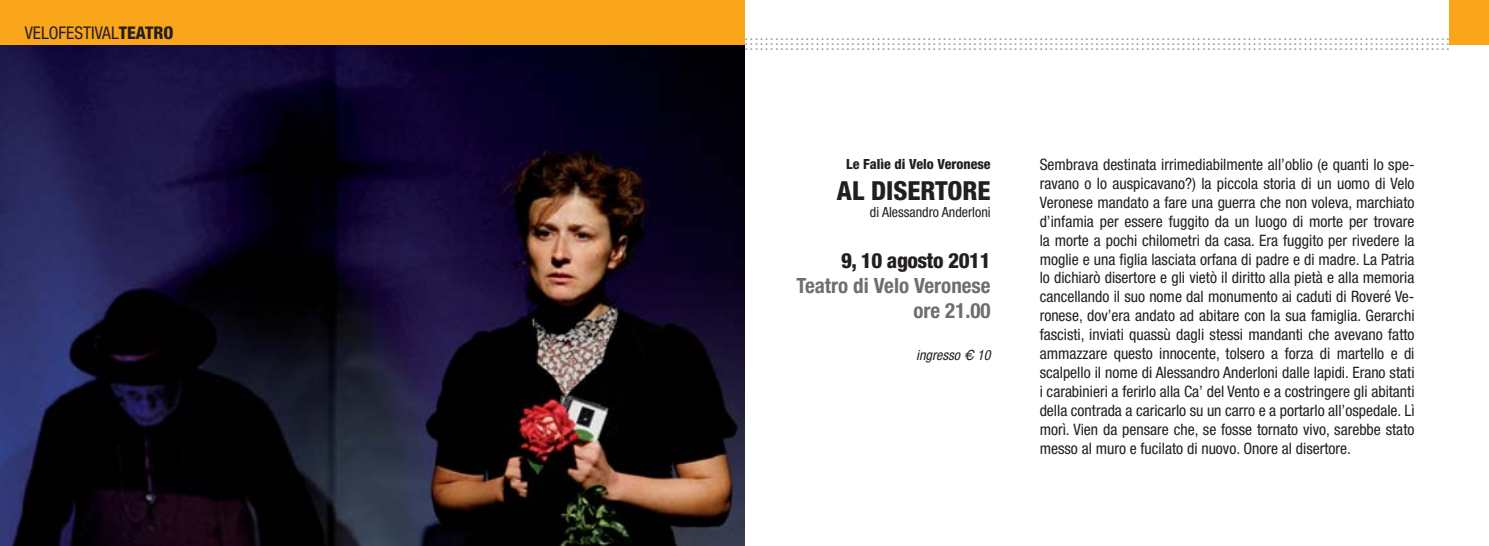
<style>
.page{position:relative;width:1489px;height:546px;background:#fff}
.page>*{position:absolute;margin:0;border:0;box-sizing:border-box;transform-origin:0 0}
.t1{font:800 condensed 26.25px "Helvetica Neue";color:#231f20}
.t2{font:700 condensed 21px/25.2px "Helvetica Neue";color:#6d6e70;text-align:right}
.t3{font:800 condensed 21px "Helvetica Neue";letter-spacing:-.02em;color:#231f20}
.t4{font:condensed 17.5px "Helvetica Neue";color:#231f20}
.t5{font:condensed 15.75px/18.9px "Helvetica Neue";color:#231f20;text-align:justify}
.t6{font:condensed 15.75px "Helvetica Neue";color:#939598}
.t7{font:800 condensed 14px "Helvetica Neue";color:#231f20}
.t8{font:condensed 14px "Helvetica Neue";color:#231f20}
.t9{font:italic condensed 14px "Helvetica Neue";color:#231f20}
.s1{font-weight:800}
.s2{font-family:"Helvetica";font-stretch:normal}
</style>
<div class="page">
<img style="left:0;top:45px;width:744px;height:501px">
<div style="left:1449px;top:0;width:39px;height:45px;background:#faa61a"></div>
<div style="left:0;top:0;width:744px;height:45px;background:#faa61a"></div>
<p class="t4" style="left:25px;top:26px;width:150px">VELOFESTIVAL<span class="s1">TEATRO</span></p>
<p class="t6" style="left:744px;top:28px;width:706px">...........................................................................................................................................</p>
<p class="t6" style="left:744px;top:34px;width:706px">...........................................................................................................................................</p>
<p class="t6" style="left:744px;top:39px;width:706px">...........................................................................................................................................</p>
<p class="t7" style="left:846px;top:159px;width:146px">Le Falìe di Velo Veronese</p>
<h1 class="t1" style="left:837px;top:182px;width:155px">AL DISERTORE</h1>
<p class="t8" style="left:869px;top:207px;width:122px">di Alessandro Anderloni</p>
<h2 class="t3" style="left:841px;top:253px;width:151px">9, 10 agosto 2011</h2>
<h2 class="t2" style="left:796px;top:274px;width:196px">Teatro di Velo Veronese ore 21.00</h2>
<p class="t9" style="left:916px;top:350px;width:76px">ingresso <span class="s2">€</span> 10</p>
<p class="t5" style="left:1039px;top:156px;width:376px">Sembrava destinata irrimediabilmente all’oblio (e quanti lo spe&shy;ravano o lo auspicavano?) la piccola storia di un uomo di Velo Veronese mandato a fare una guerra che non voleva, marchiato d’infamia per essere fuggito da un luogo di morte per trovare la morte a pochi chilometri da casa. Era fuggito per rivedere la moglie e una figlia lasciata orfana di padre e di madre. La Patria lo dichiarò disertore e gli vietò il diritto alla pietà e alla memoria cancellando il suo nome dal monumento ai caduti di Roveré Ve&shy;ronese, dov’era andato ad abitare con la sua famiglia. Gerarchi fascisti, inviati quassù dagli stessi mandanti che avevano fatto ammazzare questo innocente, tolsero a forza di martello e di scalpello il nome di Alessandro Anderloni dalle lapidi. Erano stati i carabinieri a ferirlo alla Ca’ del Vento e a costringere gli abitanti della contrada a caricarlo su un carro e a portarlo all’ospedale. Lì morì. Vien da pensare che, se fosse tornato vivo, sarebbe stato messo al muro e fucilato di nuovo. Onore al disertore.</p>
</div>
